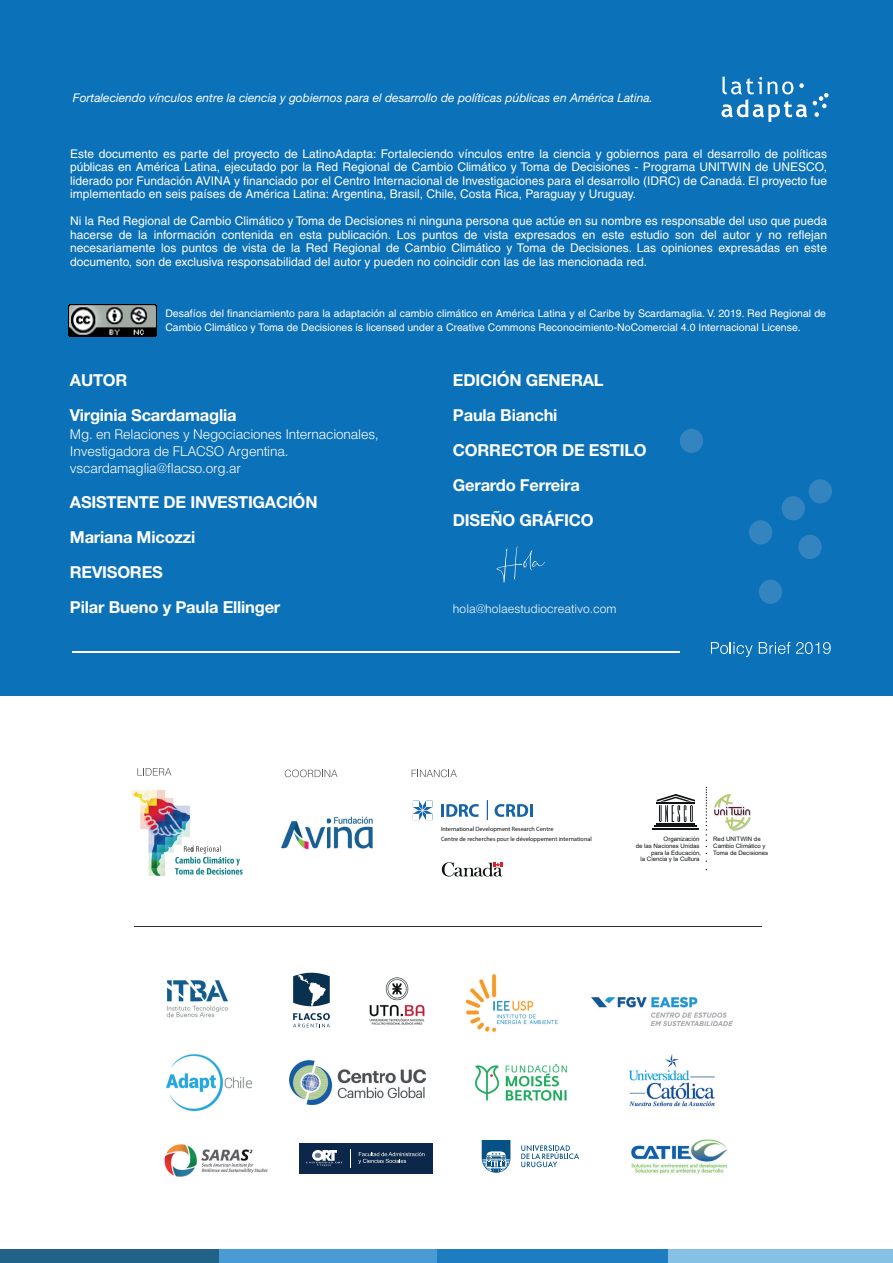
<style>
.page{position:relative;width:893px;height:1263px;background:#fff}
.page>*{position:absolute;margin:0;border:0;box-sizing:border-box;transform-origin:0 0}
.t1{font:700 16.5px/34.8px "Helvetica 75";letter-spacing:-.015em;color:#fff}
.t2{font:300 13.5px/17.4px "Helvetica";letter-spacing:-.015em;color:#fff}
.t3{font:12px/13.5px "Helvetica";color:#fff;text-align:justify}
.t4{font:italic 12px "Helvetica Neue LT Std";color:#fff}
.t5{font:300 12px "Helvetica";color:#fff}
.t6{font:10.5px/13.5px "Helvetica";color:#fff}
.t7{font:6.15px/6.6px "Arial";color:#101415}
.t8{font:6.15px/9.4px "Myriad Pro";color:#101415}
</style>
<div class="page">
<div style="left:0;top:0;width:893px;height:696px;background:#0b71b8"></div>
<svg style="left:711px;top:642px;width:42px;height:15px"></svg>
<svg style="left:759px;top:642px;width:31px;height:12px"></svg>
<svg style="left:796px;top:642px;width:35px;height:12px"></svg>
<hr style="left:72px;top:651px;width:608px;height:2px;background:#fff">
<svg style="left:813px;top:93px;width:15px;height:24px"></svg>
<svg style="left:721px;top:77px;width:86px;height:45px"></svg>
<img style="left:68px;top:305px;width:89px;height:31px">
<div style="left:759px;top:580px;width:23px;height:24px;background:#3384bf;border-radius:50%"></div>
<div style="left:809px;top:479px;width:23px;height:24px;background:#3384bf;border-radius:50%"></div>
<div style="left:749px;top:520px;width:23px;height:24px;background:#3384bf;border-radius:50%"></div>
<div style="left:782px;top:496px;width:23px;height:24px;background:#3384bf;border-radius:50%"></div>
<div style="left:798px;top:535px;width:24px;height:24px;background:#3384bf;border-radius:50%"></div>
<div style="left:680px;top:429px;width:23px;height:24px;background:#3384bf;border-radius:50%"></div>
<div style="left:0;top:1249px;width:219px;height:14px;background:#216289"></div>
<div style="left:219px;top:1249px;width:218px;height:14px;background:#4a9bd4"></div>
<div style="left:437px;top:1249px;width:232px;height:14px;background:#1e7cc0"></div>
<div style="left:668px;top:1249px;width:225px;height:14px;background:#85c0e5"></div>
<img style="left:133px;top:790px;width:57px;height:86px">
<svg style="left:175px;top:845px;width:68px;height:30px"></svg>
<svg style="left:137px;top:768px;width:34px;height:7px"></svg>
<svg style="left:285px;top:769px;width:53px;height:8px"></svg>
<img style="left:280px;top:816px;width:93px;height:34px">
<svg style="left:412px;top:769px;width:45px;height:8px"></svg>
<svg style="left:441px;top:804px;width:38px;height:13px"></svg>
<svg style="left:495px;top:804px;width:38px;height:13px"></svg>
<svg style="left:487px;top:801px;width:1px;height:19px"></svg>
<svg style="left:413px;top:801px;width:19px;height:19px"></svg>
<svg style="left:441px;top:862px;width:62px;height:14px"></svg>
<svg style="left:706px;top:787px;width:1px;height:60px"></svg>
<hr style="left:657px;top:823px;width:38px;height:1px;background:#101415">
<hr style="left:654px;top:825px;width:43px;height:2px;background:#101415">
<hr style="left:652px;top:828px;width:47px;height:2px;background:#101415">
<svg style="left:657px;top:794px;width:38px;height:28px"></svg>
<img style="left:732px;top:810px;width:19px;height:21px">
<svg style="left:714px;top:794px;width:36px;height:36px"></svg>
<svg style="left:293px;top:973px;width:37px;height:33px"></svg>
<svg style="left:293px;top:1013px;width:37px;height:14px"></svg>
<img style="left:369px;top:977px;width:56px;height:48px">
<img style="left:166px;top:980px;width:62px;height:38px">
<img style="left:465px;top:974px;width:93px;height:58px">
<img style="left:591px;top:997px;width:142px;height:28px">
<img style="left:166px;top:1054px;width:86px;height:58px">
<img style="left:290px;top:1060px;width:135px;height:44px">
<img style="left:475px;top:1064px;width:93px;height:37px">
<img style="left:628px;top:1054px;width:87px;height:53px">
<img style="left:164px;top:1144px;width:104px;height:33px">
<svg style="left:521px;top:1145px;width:58px;height:22px"></svg>
<svg style="left:482px;top:1140px;width:28px;height:33px"></svg>
<img style="left:631px;top:1139px;width:97px;height:35px">
<hr style="left:134px;top:926px;width:627px;height:1px;background:#2e3134">
<svg style="left:497px;top:546px;width:48px;height:36px"></svg>
<div style="left:299px;top:1143px;width:133px;height:30px;background:#0c2749"></div>
<svg style="left:306px;top:1150px;width:37px;height:16px"></svg>
<svg style="left:358px;top:1152px;width:66px;height:12px"></svg>
<p class="t4" style="left:73px;top:90px;width:582px">Fortaleciendo vínculos entre la ciencia y gobiernos para el desarrollo de políticas públicas en América Latina.</p>
<p class="t3" style="left:70px;top:147px;width:759px">Este documento es parte del proyecto de LatinoAdapta: Fortaleciendo vínculos entre la ciencia y gobiernos para el desarrollo de políticas públicas en América Latina, ejecutado por la Red Regional de Cambio Climático y Toma de Decisiones - Programa UNITWIN de UNESCO, liderado por Fundación AVINA y financiado por el Centro Internacional de Investigaciones para el desarrollo (IDRC) de Canadá. El proyecto fue implementado en seis países de América Latina: Argentina, Brasil, Chile, Costa Rica, Paraguay y Uruguay.</p>
<p class="t3" style="left:70px;top:214px;width:759px">Ni la Red Regional de Cambio Climático y Toma de Decisiones ni ninguna persona que actúe en su nombre es responsable del uso que pueda hacerse de la información contenida en esta publicación. Los puntos de vista expresados en este estudio son del autor y no reflejan necesariamente los puntos de vista de la Red Regional de Cambio Climático y Toma de Decisiones. Las opiniones expresadas en este documento, son de exclusiva responsabilidad del autor y pueden no coincidir con las de las mencionada red.</p>
<p class="t6" style="left:165px;top:307px;width:662px">Desafíos del financiamiento para la adaptación al cambio climático en América Latina y el Caribe by Scardamaglia. V. 2019. Red Regional de<br>Cambio Climático y Toma de Decisiones is licensed under a Creative Commons Reconocimiento-NoComercial 4.0 Internacional License.</p>
<h1 class="t1" style="left:70px;top:363px;width:168px">AUTOR<br>Virginia Scardamaglia</h1>
<p class="t2" style="left:70px;top:425px;width:310px">Mg. en Relaciones y Negociaciones Internacionales,<br>Investigadora de FLACSO Argentina. vscardamaglia@flacso.org.ar</p>
<h1 class="t1" style="left:70px;top:485px;width:249px">ASISTENTE DE INVESTIGACIÓN<br>Mariana Micozzi<br>REVISORES<br>Pilar Bueno y Paula Ellinger</h1>
<h1 class="t1" style="left:453px;top:363px;width:195px">EDICIÓN GENERAL<br>Paula Bianchi<br>CORRECTOR DE ESTILO<br>Gerardo Ferreira<br>DISEÑO GRÁFICO</h1>
<p class="t5" style="left:453px;top:601px;width:165px">hola@holaestudiocreativo.com</p>
<p class="t8" style="left:441px;top:824px;width:152px">International Development Research Centre<br>Centre de recherches pour le développement international</p>
<p class="t7" style="left:636px;top:836px;width:67px;text-align:right">Organización<br>de las Naciones Unidas para la Educación,<br>la Ciencia y la Cultura</p>
<p class="t7" style="left:713px;top:836px;width:57px">Red UNITWIN de<br>Cambio Climático y<br>Toma de Decisiones</p>
</div>
